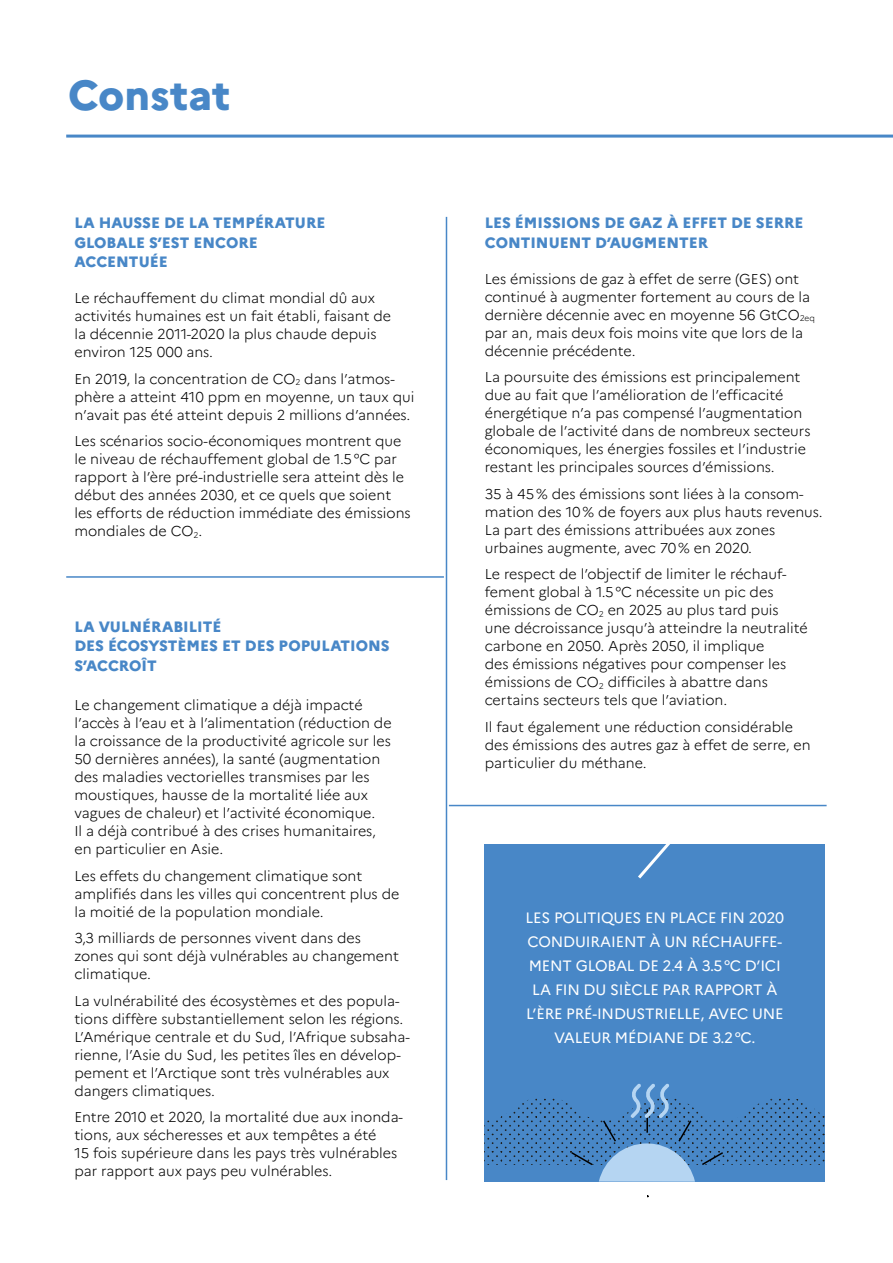
<style>
.page{position:relative;width:893px;height:1263px;background:#fff}
.page>*{position:absolute;margin:0;border:0;box-sizing:border-box;transform-origin:0 0}
.t1{font:800 42px "Marianne";color:#4887c7}
.t2{font:800 15px/19.5px "Marianne";color:#4887c7}
.t3{font:15px/24px "Marianne";letter-spacing:-.01em;color:#fff;text-align:center}
.t4{font:300 14.25px/18px "Marianne";color:#000}
</style>
<div class="page">
<div style="left:485px;top:844px;width:340px;height:338px;background:#4887c7"></div>
<hr style="left:446px;top:217px;width:1px;height:963px;background:#4887c7">
<hr style="left:66px;top:576px;width:378px;height:2px;background:#4887c7">
<hr style="left:449px;top:805px;width:378px;height:1px;background:#4887c7">
<hr style="left:66px;top:135px;width:827px;height:3px;background:#4887c7">
<svg style="left:638px;top:844px;width:32px;height:35px"></svg>
<svg style="left:484px;top:1083px;width:340px;height:115px"></svg>
<h1 class="t1" style="left:68px;top:70px;width:164px">Constat</h1>
<p class="t2" style="left:74px;top:213px;width:252px">LA HAUSSE DE LA TEMPÉRATURE<br>GLOBALE S’EST ENCORE<br>ACCENTUÉE</p>
<p class="t4" style="left:74px;top:289px;width:318px">Le réchauffement du climat mondial dû aux activités humaines est un fait établi, faisant de la décennie 2011-2020 la plus chaude depuis environ 125 000 ans.</p>
<p class="t4" style="left:74px;top:369px;width:342px">En 2019, la concentration de CO<sub>2</sub> dans l’atmos&shy;phère a atteint 410 ppm en moyenne, un taux qui n’avait pas été atteint depuis 2 millions d’années.</p>
<p class="t4" style="left:74px;top:432px;width:338px">Les scénarios socio-économiques montrent que le niveau de réchauffement global de 1.5°C par rapport à l’ère pré-industrielle sera atteint dès le début des années 2030, et ce quels que soient les efforts de réduction immédiate des émissions mondiales de CO<sub>2</sub>.</p>
<p class="t2" style="left:74px;top:616px;width:317px">LA VULNÉRABILITÉ<br>DES ÉCOSYSTÈMES ET DES POPULATIONS<br>S’ACCROÎT</p>
<p class="t4" style="left:74px;top:696px;width:319px">Le changement climatique a déjà impacté l’accès à l’eau et à l’alimentation (réduction de la croissance de la productivité agricole sur les 50 dernières années), la santé (augmentation des maladies vectorielles transmises par les moustiques, hausse de la mortalité liée aux vagues de chaleur) et l’activité économique.<br>Il a déjà contribué à des crises humanitaires, en particulier en Asie.</p>
<p class="t4" style="left:74px;top:866px;width:327px">Les effets du changement climatique sont amplifiés dans les villes qui concentrent plus de la moitié de la population mondiale.</p>
<p class="t4" style="left:74px;top:929px;width:326px">3,3 milliards de personnes vivent dans des zones qui sont déjà vulnérables au changement climatique.</p>
<p class="t4" style="left:74px;top:991px;width:337px">La vulnérabilité des écosystèmes et des popula&shy;tions diffère substantiellement selon les régions.<br>L’Amérique centrale et du Sud, l’Afrique subsaha&shy;rienne, l’Asie du Sud, les petites îles en dévelop&shy;pement et l’Arctique sont très vulnérables aux dangers climatiques.</p>
<p class="t4" style="left:74px;top:1108px;width:330px">Entre 2010 et 2020, la mortalité due aux inonda&shy;tions, aux sécheresses et aux tempêtes a été<br>15 fois supérieure dans les pays très vulnérables par rapport aux pays peu vulnérables.</p>
<p class="t2" style="left:485px;top:213px;width:320px">LES ÉMISSIONS DE GAZ À EFFET DE SERRE<br>CONTINUENT D’AUGMENTER</p>
<p class="t4" style="left:485px;top:269px;width:332px">Les émissions de gaz à effet de serre (GES) ont continué à augmenter fortement au cours de la dernière décennie avec en moyenne 56 GtCO<sub>2eq </sub>par an, mais deux fois moins vite que lors de la décennie précédente.</p>
<p class="t4" style="left:485px;top:368px;width:327px">La poursuite des émissions est principalement due au fait que l’amélioration de l’efficacité énergétique n’a pas compensé l’augmentation globale de l’activité dans de nombreux secteurs économiques, les énergies fossiles et l’industrie restant les principales sources d’émissions.</p>
<p class="t4" style="left:485px;top:484px;width:339px">35 à 45% des émissions sont liées à la consom&shy;mation des 10% de foyers aux plus hauts revenus.<br>La part des émissions attribuées aux zones urbaines augmente, avec 70% en 2020.</p>
<p class="t4" style="left:485px;top:565px;width:325px">Le respect de l’objectif de limiter le réchauf&shy;fement global à 1.5°C nécessite un pic des émissions de CO<sub>2</sub> en 2025 au plus tard puis une décroissance jusqu’à atteindre la neutralité carbone en 2050. Après 2050, il implique<br>des émissions négatives pour compenser les émissions de CO<sub>2</sub> difficiles à abattre dans certains secteurs tels que l’aviation.</p>
<p class="t4" style="left:485px;top:718px;width:328px">Il faut également une réduction considérable des émissions des autres gaz à effet de serre, en particulier du méthane.</p>
<p class="t3" style="left:525px;top:906px;width:260px">LES POLITIQUES EN PLACE FIN 2020<br>CONDUIRAIENT À UN RÉCHAUFFE-<br>MENT GLOBAL DE 2.4 À 3.5°C D’ICI<br>LA FIN DU SIÈCLE PAR RAPPORT À<br>L’ÈRE PRÉ-INDUSTRIELLE, AVEC UNE<br>VALEUR MÉDIANE DE 3.2°C.</p>
</div>
